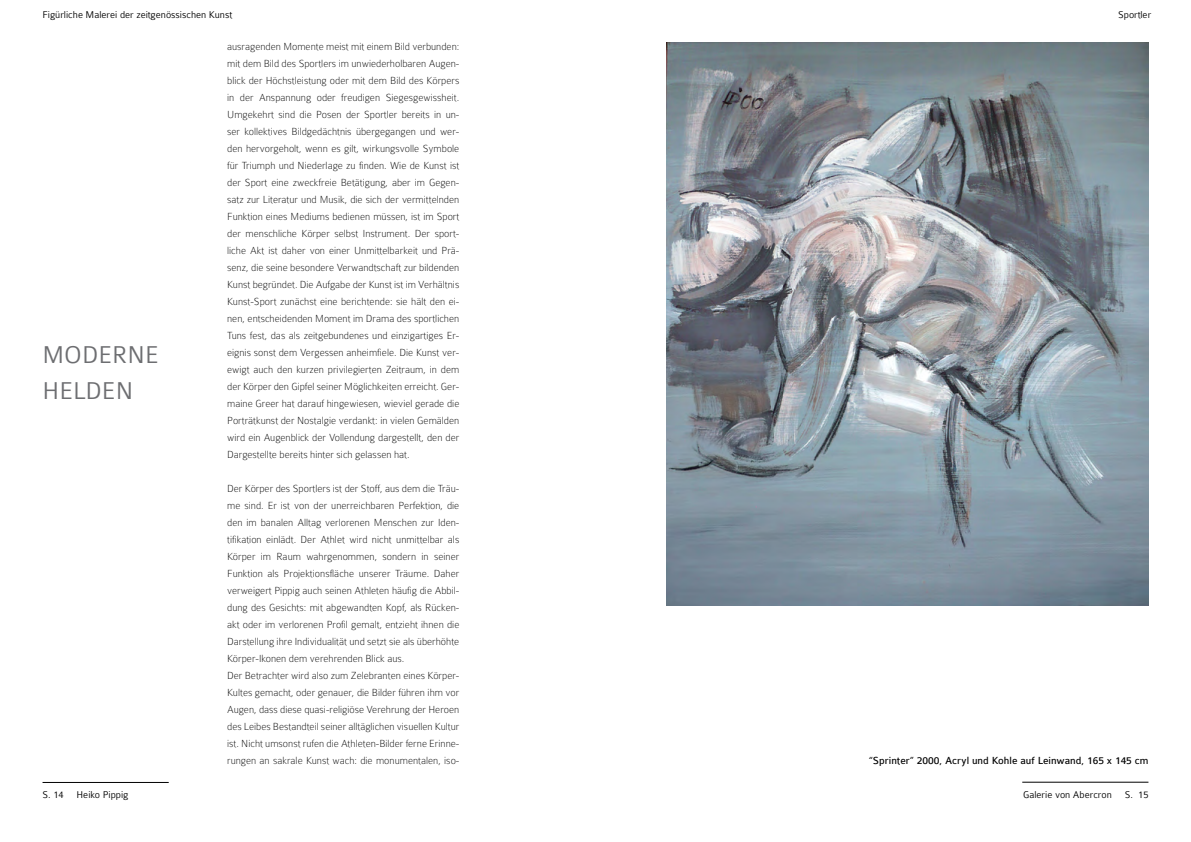
<style>
.page{position:relative;width:1191px;height:842px;background:#fff}
.page>*{position:absolute;margin:0;border:0;box-sizing:border-box;transform-origin:0 0}
.t1{font:300 26px/36px "Colaborate";color:#6d6e71}
.t2{font:100 11px/17px "Colaborate";color:#000;text-align:justify}
.t3{font:11px "Colaborate";color:#000}
.t4{font:300 10.5px "Colaborate";color:#000}
</style>
<div class="page">
<hr style="left:43px;top:782px;width:126px;height:1px;background:#000">
<hr style="left:1022px;top:782px;width:126px;height:1px;background:#000">
<img style="left:666px;top:43px;width:482px;height:562px">
<p class="t4" style="left:43px;top:9px;width:191px">Figürliche Malerei der zeitgenössischen Kunst</p>
<p class="t4" style="left:1118px;top:9px;width:35px">Sportler</p>
<h1 class="t1" style="left:43px;top:337px;width:38px">Moderne<br>Helden</h1>
<p class="t2" style="left:227px;top:38px;width:234px">ausragenden Momente meist mit einem Bild verbunden: mit dem Bild des Sportlers im unwiederholbaren Augen&shy;blick der Höchstleistung oder mit dem Bild des Körpers in der Anspannung oder freudigen Siegesgewissheit.<br>Umgekehrt sind die Posen der Sportler bereits in un&shy;ser kollektives Bildgedächtnis übergegangen und wer&shy;den hervorgeholt, wenn es gilt, wirkungsvolle Symbole für Triumph und Niederlage zu finden. Wie de Kunst ist der Sport eine zweckfreie Betätigung, aber im Gegen&shy;satz zur Literatur und Musik, die sich der vermittelnden Funktion eines Mediums bedienen müssen, ist im Sport der menschliche Körper selbst Instrument. Der sport&shy;liche Akt ist daher von einer Unmittelbarkeit und Prä&shy;senz, die seine besondere Verwandtschaft zur bildenden Kunst begründet. Die Aufgabe der Kunst ist im Verhältnis Kunst-Sport zunächst eine berichtende: sie hält den ei&shy;nen, entscheidenden Moment im Drama des sportlichen Tuns fest, das als zeitgebundenes und einzigartiges Er&shy;eignis sonst dem Vergessen anheimfiele. Die Kunst ver&shy;ewigt auch den kurzen privilegierten Zeitraum, in dem der Körper den Gipfel seiner Möglichkeiten erreicht. Ger&shy;maine Greer hat darauf hingewiesen, wieviel gerade die Porträtkunst der Nostalgie verdankt: in vielen Gemälden wird ein Augenblick der Vollendung dargestellt, den der Dargestellte bereits hinter sich gelassen hat.</p>
<p class="t2" style="left:227px;top:480px;width:234px;text-align:left">Der Körper des Sportlers ist der Stoff, aus dem die Träu&shy;me sind. Er ist von der unerreichbaren Perfektion, die den im banalen Alltag verlorenen Menschen zur Iden&shy;tifikation einlädt. Der Athlet wird nicht unmittelbar als Körper im Raum wahrgenommen, sondern in seiner Funktion als Projektionsfläche unserer Träume. Daher verweigert Pippig auch seinen Athleten häufig die Abbil&shy;dung des Gesichts: mit abgewandten Kopf, als Rücken&shy;akt oder im verlorenen Profil gemalt, entzieht ihnen die Darstellung ihre Individualität und setzt sie als überhöhte Körper-Ikonen dem verehrenden Blick aus.<br>Der Betrachter wird also zum Zelebranten eines Körper-Kultes gemacht, oder genauer, die Bilder führen ihm vor Augen, dass diese quasi-religiöse Verehrung der Heroen des Leibes Bestandteil seiner alltäglichen visuellen Kultur ist. Nicht umsonst rufen die Athleten-Bilder ferne Erinne&shy;rungen an sakrale Kunst wach: die monumentalen, iso-</p>
<p class="t3" style="left:868px;top:755px;width:281px">“Sprinter” 2000, Acryl und Kohle auf Leinwand, 165 x 145 cm</p>
<p class="t4" style="left:43px;top:789px;width:87px">S. 14 Heiko Pippig</p>
<p class="t4" style="left:1023px;top:789px;width:127px">Galerie von Abercron S. 15</p>
</div>
